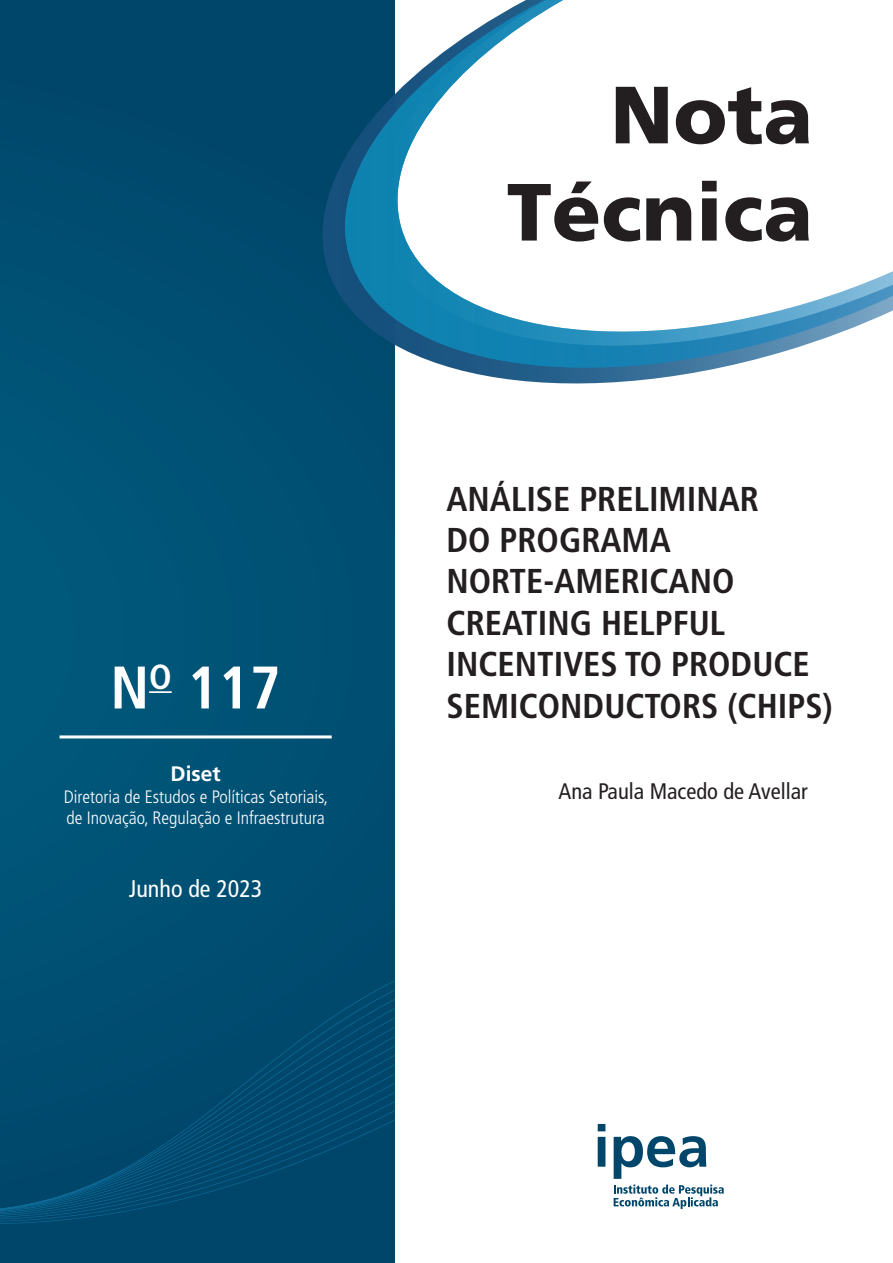
<style>
.page{position:relative;width:893px;height:1263px;background:#fff}
.page>*{position:absolute;margin:0;border:0;box-sizing:border-box;transform-origin:0 0}
.t1{font:900 81px/97.2px "Frutiger LT Pro";color:#231f20;text-align:right}
.n_nota{font:700 condensed 60px "Frutiger LT Pro";color:#fff}
.t_nota{font:700 condensed 34.5px/41.4px "Frutiger LT Pro";color:#231f20}
.t_mes{font:condensed 24px "Frutiger LT Pro";color:#fff}
.t_autores{font:condensed 22.5px "Frutiger LT Pro";color:#231f20}
.t_diretoria{font:700 21px "Frutiger LT Pro";color:#fff}
.t_diretoria2{font:300 condensed 18px "Frutiger LT Pro";color:#fff}
</style>
<div class="page">
<div style="left:0;top:0;width:394px;height:1263px;background:#005074"></div>
<svg style="left:0;top:981px;width:394px;height:243px"></svg>
<svg style="left:325px;top:0;width:568px;height:400px"></svg>
<svg style="left:598px;top:1124px;width:7px;height:43px"></svg>
<svg style="left:614px;top:1136px;width:110px;height:73px"></svg>
<hr style="left:149px;top:691px;width:23px;height:2px;background:#fff">
<hr style="left:60px;top:735px;width:272px;height:3px;background:#fff">
<p class="n_nota" style="left:110px;top:652px;width:172px">N<sup>O</sup> 117</p>
<p class="t_diretoria" style="left:171px;top:761px;width:52px">Diset</p>
<p class="t_diretoria2" style="left:64px;top:786px;width:266px">Diretoria de Estudos e Políticas Setoriais,</p>
<p class="t_diretoria2" style="left:66px;top:808px;width:260px">de Inovação, Regulação e Infraestrutura</p>
<p class="t_mes" style="left:129px;top:875px;width:135px">Junho de 2023</p>
<p class="t1" style="left:507px;top:66px;width:308px">Nota<br>Técnica</p>
<p class="t_nota" style="left:446px;top:478px;width:388px">ANÁLISE PRELIMINAR<br>DO PROGRAMA<br>NORTE-AMERICANO<br>CREATING HELPFUL<br>INCENTIVES TO PRODUCE<br>SEMICONDUCTORS (CHIPS)</p>
<p class="t_autores" style="left:558px;top:778px;width:251px">Ana Paula Macedo de Avellar</p>
</div>
